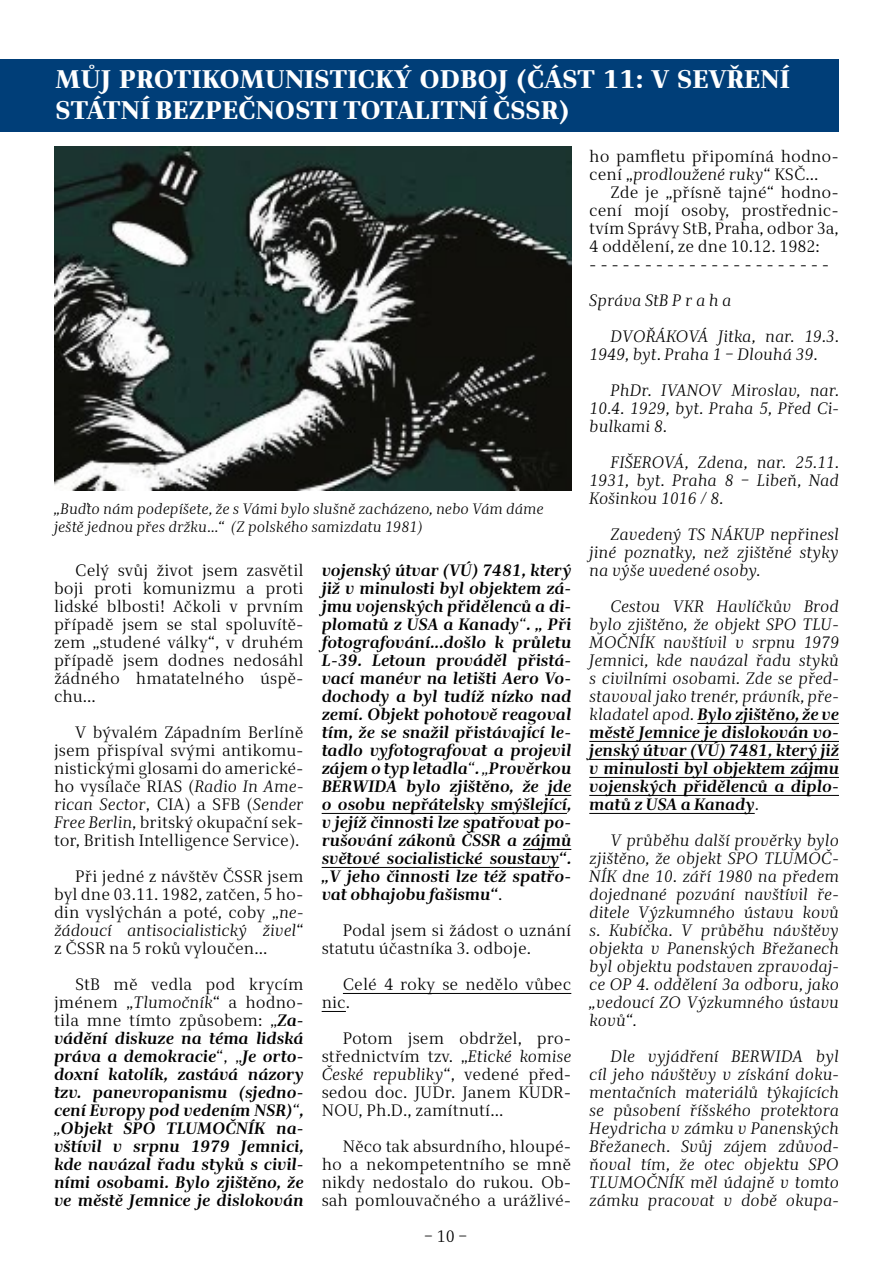
<style>
.page{position:relative;width:893px;height:1263px;background:#fff}
.page>*{position:absolute;margin:0;border:0;box-sizing:border-box;transform-origin:0 0}
.Nadpis{font:800 25.5px/30.6px "Alfon";color:#fff}
.Zakladni_text{font:italic 16.5px/18px "Alfon";color:#000;text-align:justify}
.Zakladni_text-2{font:16.5px/18px "Alfon";color:#000;text-align:justify}
.Zakladni_text-3{font:italic 700 16.5px/18px "Alfon";color:#000;text-align:justify}
.Popiska{font:italic 15px/18px "Alfon";color:#000}
.s1{font-style:italic}
.s2{font-weight:400;font-style:normal}
.s3{font-weight:400}
.s4{font-weight:700}
</style>
<div class="page">
<svg style="left:548px;top:795px;width:23px;height:1px"></svg>
<hr style="left:322px;top:813px;width:245px;height:1px;background:#000">
<hr style="left:523px;top:849px;width:48px;height:1px;background:#000">
<hr style="left:322px;top:867px;width:237px;height:1px;background:#000">
<hr style="left:343px;top:993px;width:228px;height:1px;background:#000">
<svg style="left:322px;top:1011px;width:24px;height:1px"></svg>
<hr style="left:697px;top:723px;width:142px;height:1px;background:#000">
<hr style="left:589px;top:741px;width:250px;height:1px;background:#000">
<hr style="left:589px;top:759px;width:250px;height:1px;background:#000">
<hr style="left:589px;top:777px;width:250px;height:1px;background:#000">
<hr style="left:589px;top:795px;width:250px;height:1px;background:#000">
<hr style="left:589px;top:813px;width:166px;height:1px;background:#000">
<div style="left:0;top:60px;width:839px;height:72px;background:#003e78"></div>
<img style="left:54px;top:146px;width:517px;height:344px">
<p class="Nadpis" style="left:56px;top:64px;width:736px">MŮJ PROTIKOMUNISTICKÝ ODBOJ (ČÁST 11: V SEVŘENÍ<br>STÁTNÍ BEZPEČNOSTI TOTALITNÍ ČSSR)</p>
<p class="Popiska" style="left:54px;top:500px;width:491px">„Buďto nám podepíšete, že s Vámi bylo slušně zacházeno, nebo Vám dáme ještě jednou přes držku...“ (Z polského samizdatu 1981)</p>
<p class="Zakladni_text-2" style="left:54px;top:562px;width:251px;text-indent:21px">Celý svůj život jsem zasvětil boji proti komunizmu a proti lidské blbosti! Ačkoli v prvním případě jsem se stal spoluvítě&shy;zem „studené války“, v druhém případě jsem dodnes nedosáhl žádného hmatatelného úspě&shy;chu...</p>
<p class="Zakladni_text-2" style="left:54px;top:724px;width:251px;text-indent:21px">V bývalém Západním Berlíně jsem přispíval svými antikomu&shy;nistickými glosami do americké&shy;ho vysílače RIAS (<span class="s1">Radio In Ame&shy;rican Sector</span>, CIA) a SFB (<span class="s1">Sender Free Berlin</span>, britský okupační sek&shy;tor, British Intelligence Service).</p>
<p class="Zakladni_text-2" style="left:54px;top:868px;width:251px;text-indent:21px">Při jedné z návštěv ČSSR jsem byl dne 03.11. 1982, zatčen, 5 ho&shy;din vyslýchán a poté, coby „<span class="s1">ne&shy;žádoucí antisocialistický živel</span>“ z ČSSR na 5 roků vyloučen...</p>
<p class="Zakladni_text-3" style="left:54px;top:976px;width:251px;text-indent:21px"><span class="s2">StB mě vedla pod krycím jménem „</span><span class="s3">Tlumočník</span><span class="s2">“ a hodno&shy;tila mne tímto způsobem: „</span>Za&shy;vádění diskuze na téma lidská práva a demokracie<span class="s2">“, „</span>Je orto&shy;doxní katolík, zastává názory tzv. panevropanismu (sjedno&shy;cení Evropy pod vedením NSR)<span class="s3">“</span>, <span class="s3">„</span>Objekt SPO TLUMOČNÍK na&shy;vštívil v srpnu 1979 Jemnici, kde navázal řadu styků s civil&shy;ními osobami. Bylo zjištěno, že ve městě Jemnice je dislokován</p>
<p class="Zakladni_text-3" style="left:322px;top:562px;width:251px">vojenský útvar (VÚ) 7481, který již v minulosti byl objektem zá&shy;jmu vojenských přidělenců a di&shy;plomatů z USA a Kanady<span class="s3">“</span>. „ Při fotografování...došlo k průletu L-39. Letoun prováděl přistá&shy;vací manévr na letišti Aero Vo&shy;dochody a byl tudíž nízko nad zemí. Objekt pohotově reagoval tím, že se snažil přistávající le&shy;tadlo vyfotografovat a projevil zájem o typ letadla<span class="s3">“</span>. <span class="s3">„</span>Prověrkou BERWIDA bylo zjištěno, že jde o osobu nepřátelsky smýšlející, v jejíž činnosti lze spatřovat po&shy;rušování zákonů ČSSR a zájmů světové socialistické soustavy“. „V jeho činnosti lze též spatřo&shy;vat obhajobu fašismu“<span class="s2">.</span></p>
<p class="Zakladni_text-2" style="left:322px;top:922px;width:251px;text-indent:21px">Podal jsem si žádost o uznání statutu účastníka 3. odboje.</p>
<p class="Zakladni_text-2" style="left:322px;top:976px;width:251px;text-indent:21px">Celé 4 roky se nedělo vůbec nic.</p>
<p class="Zakladni_text-2" style="left:322px;top:1030px;width:251px;text-indent:21px">Potom jsem obdržel, pro&shy;střednictvím tzv. „<span class="s1">Etické komise České republiky</span>“, vedené před&shy;sedou doc. JUDr. Janem KUDR-NOU, Ph.D., zamítnutí...</p>
<p class="Zakladni_text-2" style="left:322px;top:1138px;width:251px;text-indent:21px">Něco tak absurdního, hloupé&shy;ho a nekompetentního se mně nikdy nedostalo do rukou. Ob&shy;sah pomlouvačného a urážlivé-</p>
<p class="Zakladni_text-2" style="left:424px;top:1228px;width:44px">– 10 –</p>
<p class="Zakladni_text-2" style="left:589px;top:148px;width:251px">ho pamfletu připomíná hodno&shy;cení „<span class="s1">prodloužené ruky</span>“ KSČ...</p>
<p class="Zakladni_text-2" style="left:589px;top:184px;width:251px;text-indent:21px">Zde je „přísně tajné“ hodno&shy;cení mojí osoby, prostřednic&shy;tvím Správy StB, Praha, odbor 3a, 4 oddělení, ze dne 10.12. 1982:</p>
<p class="Zakladni_text-2" style="left:589px;top:256px;width:241px">- - - - - - - - - - - - - - - - - - - - - -</p>
<p class="Zakladni_text" style="left:589px;top:292px;width:144px">Správa StB P r a h a</p>
<p class="Zakladni_text" style="left:589px;top:328px;width:251px;text-indent:21px">DVOŘÁKOVÁ Jitka, nar. 19.3.<br>1949, byt. Praha 1 – Dlouhá 39.</p>
<p class="Zakladni_text" style="left:589px;top:382px;width:251px;text-indent:21px">PhDr. IVANOV Miroslav, nar.<br>10.4. 1929, byt. Praha 5, Před Ci&shy;bulkami 8.</p>
<p class="Zakladni_text" style="left:589px;top:454px;width:251px;text-indent:21px">FIŠEROVÁ, Zdena, nar. 25.11.<br>1931, byt. Praha 8 – Libeň, Nad Košinkou 1016 / 8.</p>
<p class="Zakladni_text" style="left:589px;top:526px;width:251px;text-indent:21px">Zavedený TS NÁKUP nepřinesl jiné poznatky, než zjištěné styky na výše uvedené osoby.</p>
<p class="Zakladni_text" style="left:589px;top:598px;width:251px;text-indent:21px">Cestou VKR Havlíčkův Brod bylo zjištěno, že objekt SPO TLU-MOČNÍK navštívil v srpnu 1979<br>Jemnici, kde navázal řadu styků s civilními osobami. Zde se před&shy;stavoval jako trenér, právník, pře&shy;kladatel apod. <span class="s4">Bylo zjištěno, že ve městě Jemnice je dislokován vo&shy;jenský útvar (VÚ) 7481, který již v minulosti byl objektem zájmu vojenských přidělenců a diplo&shy;matů z USA a Kanady</span>.</p>
<p class="Zakladni_text" style="left:589px;top:832px;width:251px;text-indent:21px">V průběhu další prověrky bylo zjištěno, že objekt SPO TLUMOČ-NÍK dne 10. září 1980 na předem dojednané pozvání navštívil ře&shy;ditele Výzkumného ústavu kovů s. Kubíčka. V průběhu návštěvy objekta v Panenských Břežanech byl objektu podstaven zpravodaj&shy;ce OP 4. oddělení 3a odboru, jako „vedoucí ZO Výzkumného ústavu kovů“.</p>
<p class="Zakladni_text" style="left:589px;top:1048px;width:251px;text-indent:21px">Dle vyjádření BERWIDA byl cíl jeho návštěvy v získání doku&shy;mentačních materiálů týkajících se působení říšského protektora Heydricha v zámku v Panenských Břežanech. Svůj zájem zdůvod&shy;ňoval tím, že otec objektu SPO TLUMOČNÍK měl údajně v tomto zámku pracovat v době okupa-</p>
</div>
